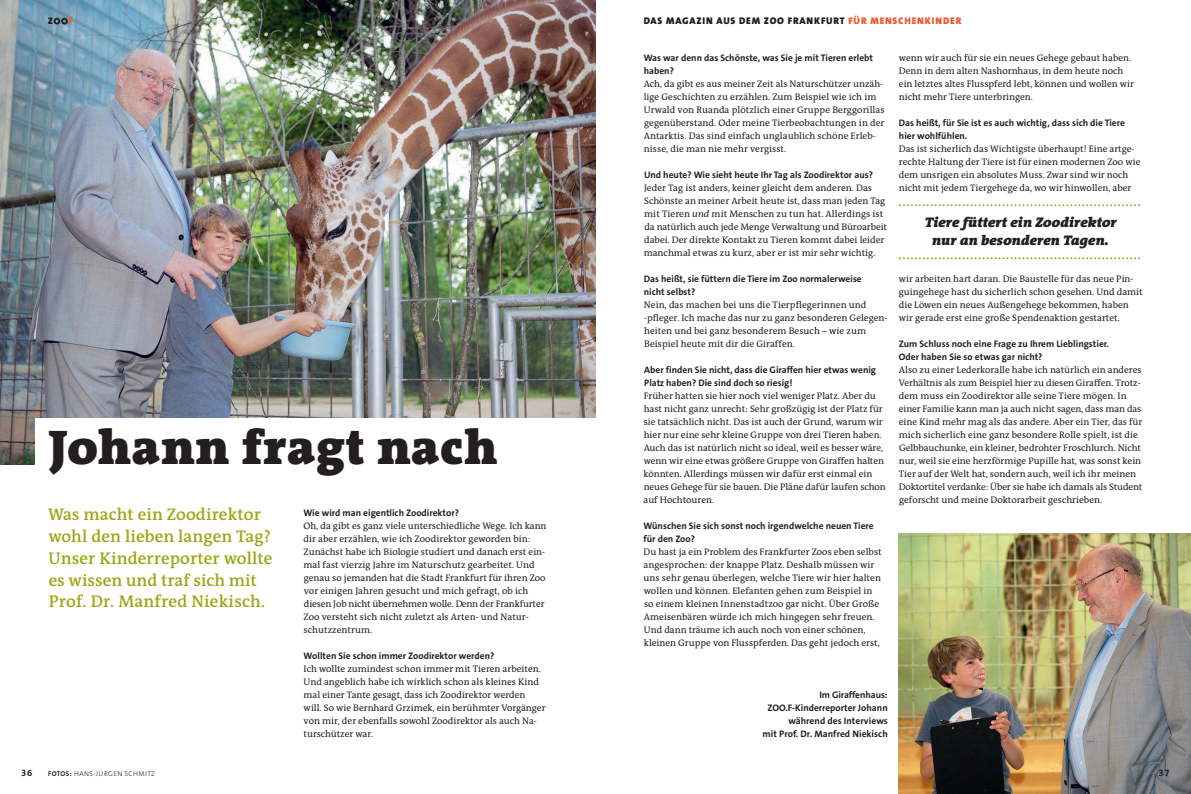
<style>
.page{position:relative;width:1191px;height:794px;background:#fff}
.page>*{position:absolute;margin:0;border:0;box-sizing:border-box;transform-origin:0 0}
.t1{font:900 49px "The Antiqua B9";letter-spacing:.02em;color:#231f20}
.t2{font:600 17px/21.8px "The Antiqua B6";letter-spacing:.005em;color:#9ea615}
.t3{font:italic 900 14px/18px "The Antiqua B9 i";letter-spacing:.005em;color:#231f20;text-align:center}
.t4{font:900 9.7px "The Sans B9";letter-spacing:.08em;color:#231f20}
.t5{font:900 9.7px "The Sans B9";color:#f1592f}
.t6{font:9.5px/13px "The Antiqua B5";color:#231f20}
.t7{font:700 9.5px/13px "The Sans B7";color:#231f20}
.t8{font:300 7px "The Sans B3";letter-spacing:.055em;color:#231f20}
.s1{color:#f1592f}
.s2{font-family:"The Antiqua B5 i";font-style:italic}
.s3{font-family:"The Sans B7";font-weight:700}
</style>
<div class="page">
<img style="left:899px;top:533px;width:292px;height:261px">
<img style="left:0;top:0;width:595px;height:464px">
<div style="left:35px;top:418px;width:567px;height:67px;background:#fff"></div>
<svg style="left:899px;top:204px;width:241px;height:2px"></svg>
<svg style="left:899px;top:257px;width:241px;height:2px"></svg>
<svg style="left:54px;top:18px;width:14px;height:7px"></svg>
<p class="t4" style="left:48px;top:16px;width:7px">Z</p>
<p class="t5" style="left:68px;top:16px;width:6px">F</p>
<h1 class="t1" style="left:49px;top:431px;width:450px">Johann fragt nach</h1>
<h2 class="t2" style="left:48px;top:505px;width:226px">Was macht ein Zoodirektor wohl den lieben langen Tag?<br>Unser Kinderreporter wollte es wissen und traf sich mit<br>Prof. Dr. Manfred Niekisch.</h2>
<p class="t7" style="left:303px;top:507px;width:157px">Wie wird man eigentlich Zoodirektor?</p>
<p class="t6" style="left:303px;top:520px;width:245px">Oh, da gibt es ganz viele unterschiedliche Wege. Ich kann dir aber erzählen, wie ich Zoodirektor geworden bin:<br>Zunächst habe ich Biologie studiert und danach erst ein&shy;mal fast vierzig Jahre im Naturschutz gearbeitet. Und genau so jemanden hat die Stadt Frankfurt für ihren Zoo vor einigen Jahren gesucht und mich gefragt, ob ich diesen Job nicht übernehmen wolle. Denn der Frankfurter Zoo versteht sich nicht zuletzt als Arten- und Natur&shy;schutzzentrum.</p>
<p class="t7" style="left:304px;top:649px;width:192px">Wollten Sie schon immer Zoodirektor werden?</p>
<p class="t6" style="left:304px;top:663px;width:243px">Ich wollte zumindest schon immer mit Tieren arbeiten.<br>Und angeblich habe ich wirklich schon als kleines Kind mal einer Tante gesagt, dass ich Zoodirektor werden will. So wie Bernhard Grzimek, ein berühmter Vorgänger von mir, der ebenfalls sowohl Zoodirektor als auch Na&shy;turschützer war.</p>
<p class="t4" style="left:644px;top:16px;width:319px">DAS MAGAZIN AUS DEM ZOO FRANKFURT <span class="s1">FÜR MENSCHENKINDER</span></p>
<p class="t7" style="left:643px;top:52px;width:231px">Was war denn das Schönste, was Sie je mit Tieren erlebt haben?</p>
<p class="t6" style="left:643px;top:78px;width:242px">Ach, da gibt es aus meiner Zeit als Naturschützer unzäh&shy;lige Geschichten zu erzählen. Zum Beispiel wie ich im Urwald von Ruanda plötzlich einer Gruppe Berggorillas gegenüberstand. Oder meine Tierbeobachtungen in der Antarktis. Das sind einfach unglaublich schöne Erleb&shy;nisse, die man nie mehr vergisst.</p>
<p class="t7" style="left:644px;top:168px;width:230px">Und heute? Wie sieht heute Ihr Tag als Zoodirektor aus?</p>
<p class="t6" style="left:643px;top:182px;width:245px">Jeder Tag ist anders, keiner gleicht dem anderen. Das Schönste an meiner Arbeit heute ist, dass man jeden Tag mit Tieren <span class="s2">und</span> mit Menschen zu tun hat. Allerdings ist da natürlich auch jede Menge Verwaltung und Büroarbeit dabei. Der direkte Kontakt zu Tieren kommt dabei leider manchmal etwas zu kurz, aber er ist mir sehr wichtig.</p>
<p class="t7" style="left:644px;top:273px;width:219px">Das heißt, sie füttern die Tiere im Zoo normalerweise nicht selbst?</p>
<p class="t6" style="left:644px;top:299px;width:245px">Nein, das machen bei uns die Tierpflegerinnen und -pfleger. Ich mache das nur zu ganz besonderen Gelegen&shy;heiten und bei ganz besonderem Besuch – wie zum Beispiel heute mit dir die Giraffen.</p>
<p class="t7" style="left:644px;top:363px;width:233px">Aber finden Sie nicht, dass die Giraffen hier etwas wenig<br>Platz haben? Die sind doch so riesig!</p>
<p class="t6" style="left:643px;top:390px;width:244px">Früher hatten sie hier noch viel weniger Platz. Aber du hast nicht ganz unrecht: Sehr großzügig ist der Platz für sie tatsächlich nicht. Das ist auch der Grund, warum wir hier nur eine sehr kleine Gruppe von drei Tieren haben.<br>Auch das ist natürlich nicht so ideal, weil es besser wäre, wenn wir eine etwas größere Gruppe von Giraffen halten könnten. Allerdings müssen wir dafür erst einmal ein neues Gehege für sie bauen. Die Pläne dafür laufen schon auf Hochtouren.</p>
<p class="t7" style="left:643px;top:519px;width:232px">Wünschen Sie sich sonst noch irgendwelche neuen Tiere für den Zoo?</p>
<p class="t6" style="left:643px;top:546px;width:240px">Du hast ja ein Problem des Frankfurter Zoos eben selbst angesprochen: der knappe Platz. Deshalb müssen wir uns sehr genau überlegen, welche Tiere wir hier halten wollen und können. Elefanten gehen zum Beispiel in so einem kleinen Innenstadtzoo gar nicht. Über Große Ameisenbären würde ich mich hingegen sehr freuen.<br>Und dann träume ich auch noch von einer schönen, kleinen Gruppe von Flusspferden. Das geht jedoch erst,</p>
<p class="t6" style="left:899px;top:52px;width:237px">wenn wir auch für sie ein neues Gehege gebaut haben.<br>Denn in dem alten Nashornhaus, in dem heute noch ein letztes altes Flusspferd lebt, können und wollen wir nicht mehr Tiere unterbringen.</p>
<p class="t7" style="left:899px;top:116px;width:227px">Das heißt, für Sie ist es auch wichtig, dass sich die Tiere hier wohlfühlen.</p>
<p class="t6" style="left:899px;top:143px;width:243px">Das ist sicherlich das Wichtigste überhaupt! Eine artge&shy;rechte Haltung der Tiere ist für einen modernen Zoo wie dem unsrigen ein absolutes Muss. Zwar sind wir noch nicht mit jedem Tiergehege da, wo wir hinwollen, aber</p>
<h3 class="t3" style="left:924px;top:215px;width:194px">Tiere füttert ein Zoodirektor nur an besonderen Tagen.</h3>
<p class="t6" style="left:899px;top:273px;width:245px">wir arbeiten hart daran. Die Baustelle für das neue Pin&shy;guingehege hast du sicherlich schon gesehen. Und damit die Löwen ein neues Außengehege bekommen, haben wir gerade erst eine große Spendenaktion gestartet.</p>
<p class="t7" style="left:899px;top:337px;width:212px">Zum Schluss noch eine Frage zu Ihrem Lieblingstier.<br>Oder haben Sie so etwas gar nicht?</p>
<p class="t6" style="left:898px;top:364px;width:245px">Also zu einer Lederkoralle habe ich natürlich ein anderes Verhältnis als zum Beispiel hier zu diesen Giraffen. Trotz&shy;dem muss ein Zoodirektor alle seine Tiere mögen. In einer Familie kann man ja auch nicht sagen, dass man das eine Kind mehr mag als das andere. Aber ein Tier, das für mich sicherlich eine ganz besondere Rolle spielt, ist die Gelbbauchunke, ein kleiner, bedrohter Froschlurch. Nicht nur, weil sie eine herzförmige Pupille hat, was sonst kein Tier auf der Welt hat, sondern auch, weil ich ihr meinen Doktortitel verdanke: Über sie habe ich damals als Student geforscht und meine Doktorarbeit geschrieben.</p>
<p class="t7" style="left:762px;top:688px;width:127px;text-align:right">Im Giraffenhaus:<br>ZOO.F-Kinderreporter Johann während des Interviews<br>mit Prof. Dr. Manfred Niekisch</p>
<p class="t7" style="left:21px;top:767px;width:12px">36</p>
<p class="t8" style="left:48px;top:770px;width:108px"><span class="s3">FOTOS:</span> HANS-JÜRGEN SCHMITZ</p>
<p class="t7" style="left:1158px;top:767px;width:12px">37</p>
</div>
